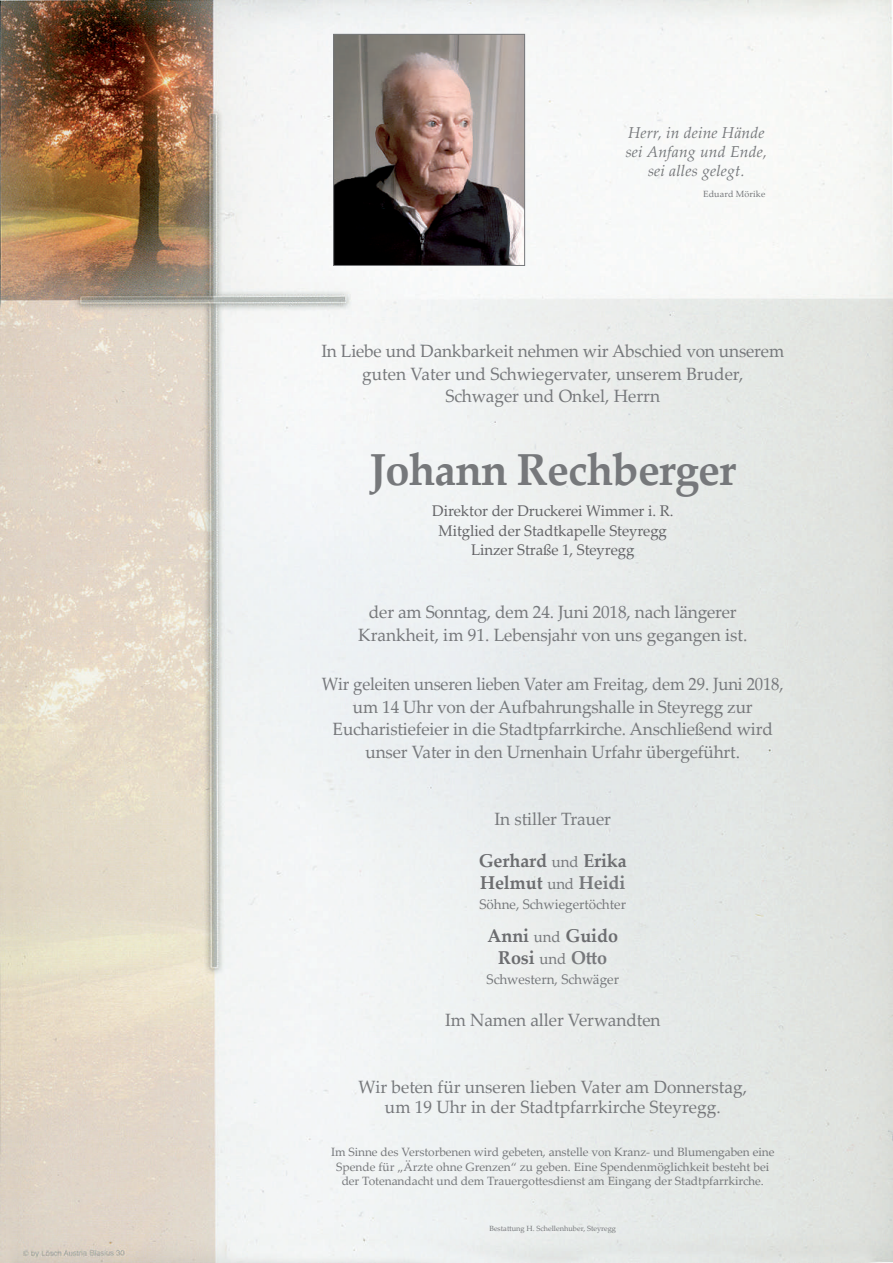
<style>
.page{position:relative;width:893px;height:1263px;background:#fff}
.page>*{position:absolute;margin:0;border:0;box-sizing:border-box;transform-origin:0 0}
.t1{font:700 44.85px "Palatino Linotype";letter-spacing:-.02em;color:#76787b}
.t2{font:700 18.6px/22.5px "Palatino Linotype";letter-spacing:-.005em;color:#6c6d70}
.t3{font:17.7px/22.5px "Palatino Linotype";letter-spacing:-.01em;color:#76787b;text-align:center}
.t4{font:17.7px/22.5px "Palatino Linotype";letter-spacing:-.01em;color:#76787b;text-align:center;scale:.94 1}
.t5{font:italic 15.75px/18.9px "Palatino Linotype";letter-spacing:.01em;color:#76787b;text-align:center}
.t6{font:15.45px/19.5px "Palatino Linotype";letter-spacing:-.005em;color:#636366;text-align:center}
.t7{font:13.95px "Palatino Linotype";color:#76787b}
.t8{font:12px/14.7px "Palatino Linotype";letter-spacing:-.005em;color:#76787b;text-align:center}
.t9{font:9px "Palatino Linotype";letter-spacing:.01em;color:#76787b}
.t10{font:7.5px "Palatino Linotype";color:#76787b}
.s1{font-weight:400;font-size:15.45px;color:#76787b}
.s2{color:#76787b}
</style>
<div class="page">
<img style="left:0;top:0;width:892px;height:1263px">
<img style="left:335px;top:36px;width:188px;height:228px">
<div style="left:333px;top:34px;width:192px;height:232px;border:1px solid #76787b"></div>
<p class="t5" style="left:626px;top:123px;width:143px">Herr, in deine Hände sei Anfang und Ende, sei alles gelegt.</p>
<p class="t9" style="left:703px;top:188px;width:64px">Eduard Mörike</p>
<p class="t3" style="left:321px;top:339px;width:464px">In Liebe und Dankbarkeit nehmen wir Abschied von unserem guten Vater und Schwiegervater, unserem Bruder,<br>Schwager und Onkel, Herrn</p>
<h1 class="t1" style="left:370px;top:438px;width:368px">Johann Rechberger</h1>
<p class="t6" style="left:432px;top:501px;width:243px">Direktor der Druckerei Wimmer i. R.<br>Mitglied der Stadtkapelle Steyregg<br>Linzer Straße 1, Steyregg</p>
<p class="t3" style="left:358px;top:600px;width:391px">der am Sonntag, dem 24. Juni 2018, nach längerer<br>Krankheit, im 91. Lebensjahr von uns gegangen ist.</p>
<p class="t4" style="left:322px;top:672px;width:493px">Wir geleiten unseren lieben Vater am Freitag, dem 29. Juni 2018, um 14 Uhr von der Aufbahrungshalle in Steyregg zur Eucharistiefeier in die Stadtpfarrkirche. Anschließend wird unser Vater in den Urnenhain Urfahr übergeführt.</p>
<p class="t3" style="left:495px;top:807px;width:118px">In stiller Trauer</p>
<p class="t2" style="left:479px;top:849px;width:150px">Gerhard <span class="s1">und</span> Erika<br>Helmut <span class="s1">und</span> <span class="s2">Heidi</span></p>
<p class="t7" style="left:479px;top:894px;width:148px">Söhne, Schwiegertöchter</p>
<p class="t2" style="left:487px;top:924px;width:132px;text-align:center">Anni <span class="s1">und</span> Guido<br>Rosi <span class="s1">und</span> <span class="s2">Otto</span></p>
<p class="t7" style="left:487px;top:969px;width:134px">Schwestern, Schwäger</p>
<p class="t3" style="left:445px;top:1007px;width:217px">Im Namen aller Verwandten</p>
<p class="t3" style="left:359px;top:1076px;width:390px;line-height:20.7px">Wir beten für unseren lieben Vater am Donnerstag, um 19 Uhr in der Stadtpfarrkirche Steyregg.</p>
<p class="t8" style="left:331px;top:1143px;width:445px">Im Sinne des Verstorbenen wird gebeten, anstelle von Kranz- und Blumengaben eine<br>Spende für „Ärzte ohne Grenzen“ zu geben. Eine Spendenmöglichkeit besteht bei der Totenandacht und dem Trauergottesdienst am Eingang der Stadtpfarrkirche.</p>
<p class="t10" style="left:489px;top:1223px;width:128px">Bestattung H. Schellenhuber, Steyregg</p>
</div>
